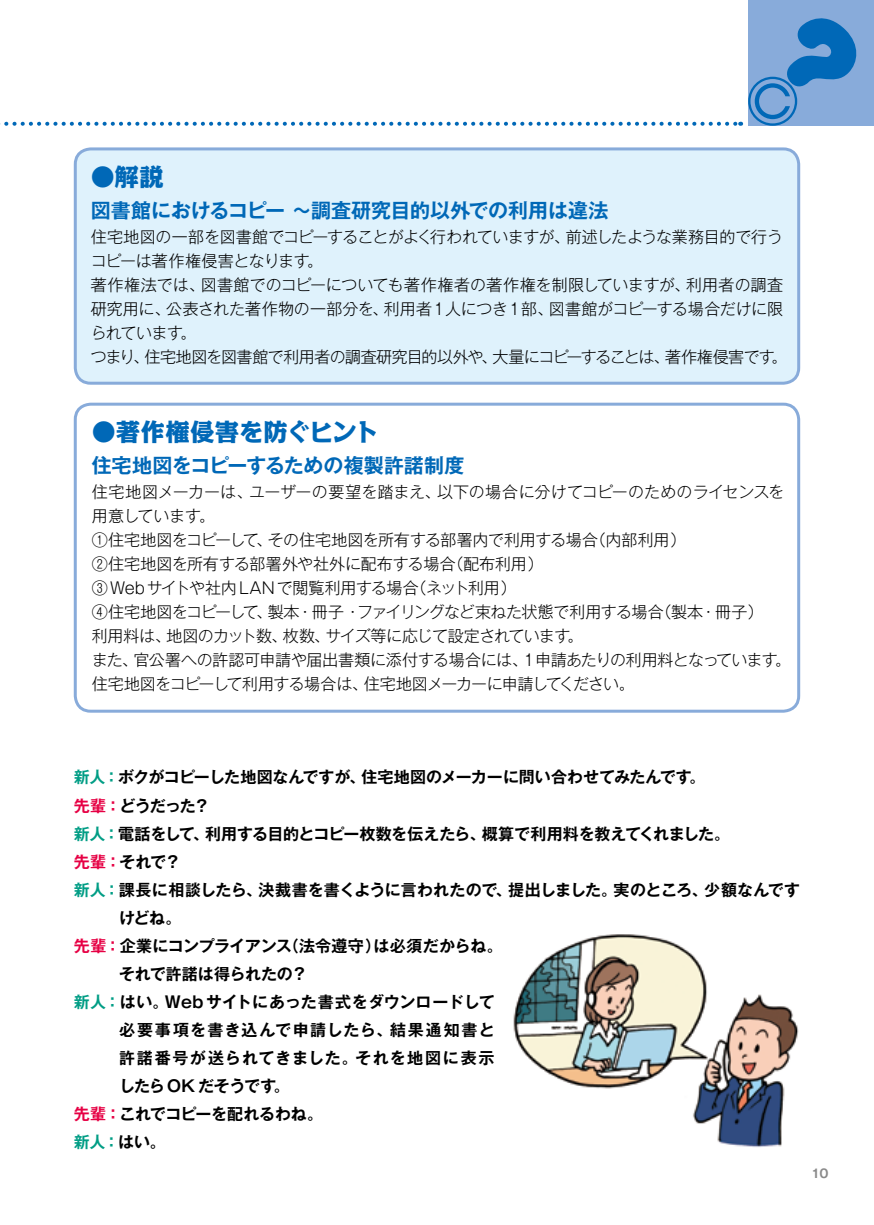
<style>
.page{position:relative;width:874px;height:1225px;background:#fff}
.page>*{position:absolute;margin:0;border:0;box-sizing:border-box;transform-origin:0 0}
.t1{font:800 24px "Kakumin Pro";letter-spacing:.02em;color:#0068b7}
.t2{font:700 20px "Gothic MB101 Pr 6 N De";letter-spacing:-.01em;color:#0068b7}
.t3{font:300 16px/24px "Gothic MB101 Pr 6 N";letter-spacing:-.02em;color:#000}
.t4{font:700 16px "Gothic MB101 Pr 6 N De";color:#000}
.t5{font:700 16px "Gothic MB101 Pr 6 N De";letter-spacing:-.02em;color:#000}
.t6{font:700 16px "Gothic MB101 Pr 6 N De";letter-spacing:.09em;color:#000}
.t7{font:700 16px "Gothic MB101 Pr 6 N De";color:#009d85}
.t8{font:700 12px "Gothic MB101 Pr 6 N De";color:#898989}
.s1{color:#009d85}
.s2{color:#e60044}
.s3{color:#000}
</style>
<div class="page">
<div style="left:74px;top:403px;width:725px;height:309px;border:3px solid #88abda;border-radius:16px"></div>
<img style="left:513px;top:934px;width:286px;height:213px">
<div style="left:75px;top:149px;width:723px;height:234px;background:#dff2fc;border-radius:16px"></div>
<div style="left:74px;top:147px;width:725px;height:238px;border:3px solid #88abda;border-radius:16px"></div>
<div style="left:747px;top:0;width:126px;height:126px;background:#88abda"></div>
<svg style="left:747px;top:11px;width:110px;height:115px"></svg>
<svg style="left:0;top:122px;width:740px;height:4px"></svg>
<h1 class="t1" style="left:91px;top:157px;width:74px">●解説</h1>
<p class="t2" style="left:91px;top:194px;width:519px">図書館におけるコピー ～調査研究目的以外での利用は違法</p>
<p class="t3" style="left:91px;top:223px;width:698px">住宅地図の一部を図書館でコピーすることがよく行われていますが、前述したような業務目的で行うコピーは著作権侵害となります。<br>著作権法では、図書館でのコピーについても著作権者の著作権を制限していますが、利用者の調査研究用に、公表された著作物の一部分を、利用者1人につき1部、図書館がコピーする場合だけに限られています。<br>つまり、住宅地図を図書館で利用者の調査研究目的以外や、大量にコピーすることは、著作権侵害です。</p>
<h1 class="t1" style="left:92px;top:412px;width:288px">●著作権侵害を防ぐヒント</h1>
<p class="t2" style="left:92px;top:449px;width:374px">住宅地図をコピーするための複製許諾制度</p>
<p class="t3" style="left:92px;top:478px;width:700px">住宅地図メーカーは、ユーザーの要望を踏まえ、以下の場合に分けてコピーのためのライセンスを用意しています。<br>①住宅地図をコピーして、その住宅地図を所有する部署内で利用する場合（内部利用）<br>②住宅地図を所有する部署外や社外に配布する場合（配布利用）<br>③ Webサイトや社内 LANで閲覧利用する場合（ネット利用）<br>④住宅地図をコピーして、製本・冊子・ファイリングなど束ねた状態で利用する場合（製本・冊子）<br>利用料は、地図のカット数、枚数、サイズ等に応じて設定されています。<br>また、官公署への許認可申請や届出書類に添付する場合には、1申請あたりの利用料となっています。住宅地図をコピーして利用する場合は、住宅地図メーカーに申請してください。</p>
<p class="t4" style="left:74px;top:764px;width:633px"><span class="s1">新人：</span>ボクがコピーした地図なんですが、住宅地図のメーカーに問い合わせてみたんです。</p>
<p class="t4" style="left:74px;top:792px;width:138px"><span class="s2">先輩：</span>どうだった？</p>
<p class="t5" style="left:74px;top:820px;width:657px"><span class="s1">新人：</span>電話をして、利用する目的とコピー枚数を伝えたら、概算で利用料を教えてくれました。</p>
<p class="t4" style="left:74px;top:848px;width:108px"><span class="s2">先輩：</span>それで？</p>
<p class="t4" style="left:74px;top:876px;width:727px"><span class="s1">新人：</span>課長に相談したら、決裁書を書くように言われたので、提出しました。実のところ、少額なんです</p>
<p class="t4" style="left:119px;top:904px;width:64px">けどね。</p>
<p class="t4" style="left:74px;top:932px;width:430px"><span class="s2">先輩：</span>企業にコンプライアンス（法令遵守）は必須だからね。</p>
<p class="t4" style="left:119px;top:960px;width:190px">それで許諾は得られたの？</p>
<p class="t4" style="left:74px;top:988px;width:422px"><span class="s1">新人：</span>はい。Web サイトにあった書式をダウンロードして</p>
<p class="t6" style="left:119px;top:1016px;width:377px">必要事項を書き込んで申請したら、結果通知書と</p>
<p class="t6" style="left:119px;top:1044px;width:377px">許諾番号が送られてきました。それを地図に表示</p>
<p class="t5" style="left:119px;top:1072px;width:172px">したらOK だそうです。</p>
<p class="t4" style="left:74px;top:1100px;width:251px"><span class="s2">先輩：</span>これでコピーを配れるわね。</p>
<p class="t7" style="left:74px;top:1128px;width:93px">新人：<span class="s3">はい。</span></p>
<p class="t8" style="left:810px;top:1163px;width:19px">10</p>
</div>
